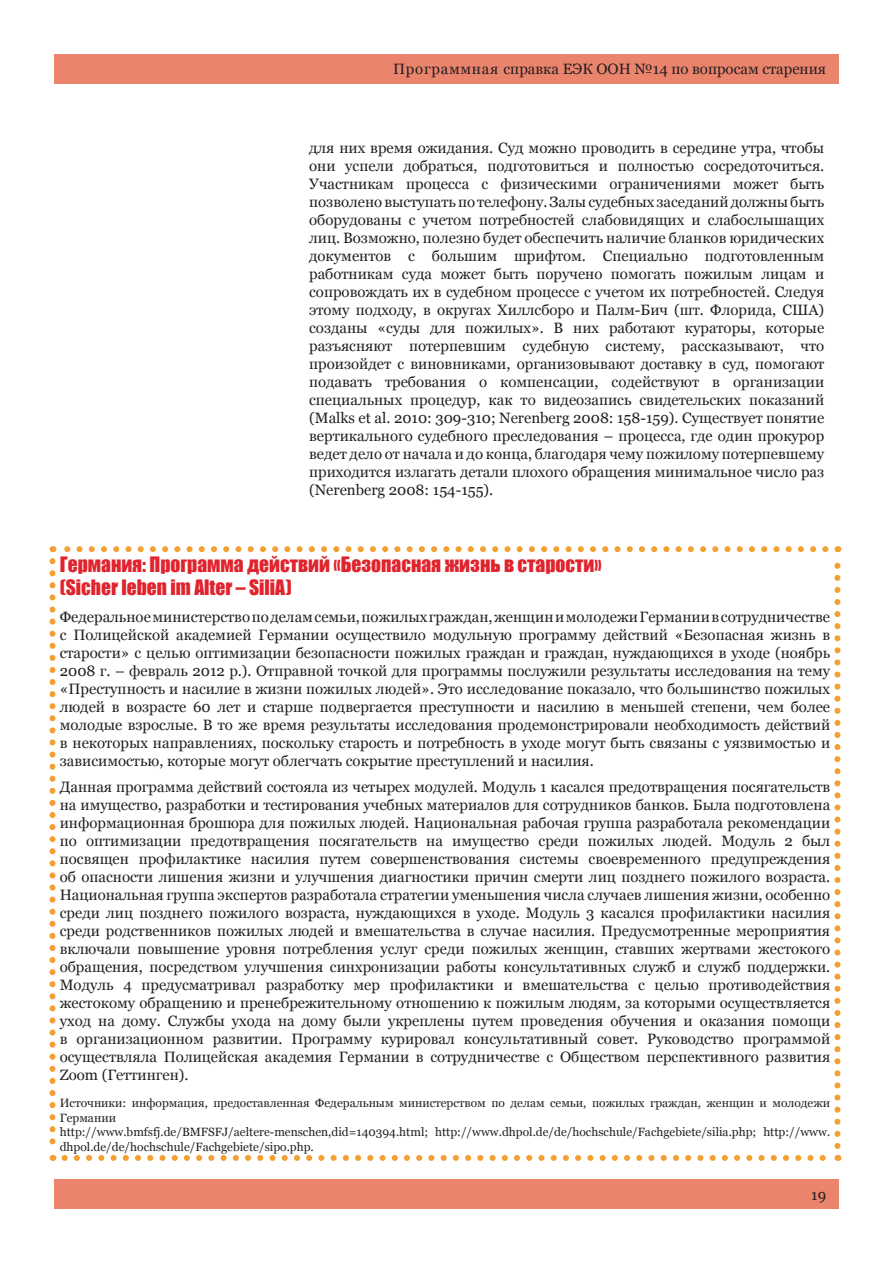
<style>
.page{position:relative;width:893px;height:1263px;background:#fff}
.page>*{position:absolute;margin:0;border:0;box-sizing:border-box;transform-origin:0 0}
.Red_title{font:19.5px "Impact";color:#e0242e}
.Georgia_10_regular{font:15px/18px "Georgia";color:#231f20;text-align:justify}
.Georgia_10_regular-2{font:12px/14.4px "Georgia";color:#231f20}
</style>
<div class="page">
<div style="left:54px;top:54px;width:785px;height:29px;background:#eb846d"></div>
<div style="left:54px;top:1180px;width:785px;height:29px;background:#eb846d"></div>
<svg style="left:65px;top:1155px;width:761px;height:6px"></svg>
<svg style="left:64px;top:546px;width:761px;height:6px"></svg>
<svg style="left:50px;top:561px;width:6px;height:600px"></svg>
<svg style="left:834px;top:546px;width:6px;height:600px"></svg>
<p class="Georgia_10_regular" style="left:393px;top:60px;width:435px">Программная справка ЕЭК ООН №14 по вопросам старения</p>
<p class="Georgia_10_regular" style="left:309px;top:139px;width:517px">для них время ожидания. Суд можно проводить в середине утра, чтобы они успели добраться, подготовиться и полностью сосредоточиться.<br>Участникам процесса с физическими ограничениями может быть позволено выступать по телефону. Залы судебных заседаний должны быть оборудованы с учетом потребностей слабовидящих и слабослышащих лиц. Возможно, полезно будет обеспечить наличие бланков юридических документов с большим шрифтом. Специально подготовленным работникам суда может быть поручено помогать пожилым лицам и сопровождать их в судебном процессе с учетом их потребностей. Следуя этому подходу, в округах Хиллсборо и Палм-Бич (шт. Флорида, США) созданы «суды для пожилых». В них работают кураторы, которые разъясняют потерпевшим судебную систему, рассказывают, что произойдет с виновниками, организовывают доставку в суд, помогают подавать требования о компенсации, содействуют в организации специальных процедур, как то видеозапись свидетельских показаний (Malks et al. 2010: 309-310; Nerenberg 2008: 158-159). Существует понятие вертикального судебного преследования – процесса, где один прокурор ведет дело от начала и до конца, благодаря чему пожилому потерпевшему приходится излагать детали плохого обращения минимальное число раз (Nerenberg 2008: 154-155).</p>
<p class="Red_title" style="left:60px;top:549px;width:543px">Германия: Программа действий «Безопасная жизнь в старости»</p>
<p class="Red_title" style="left:60px;top:572px;width:233px">(Sicher leben im Alter – SiliA)</p>
<p class="Georgia_10_regular" style="left:60px;top:608px;width:772px">Федеральное министерство по делам семьи, пожилых граждан, женщин и молодежи Германии в сотрудничестве с Полицейской академией Германии осуществило модульную программу действий «Безопасная жизнь в старости» с целью оптимизации безопасности пожилых граждан и граждан, нуждающихся в уходе (ноябрь 2008 г. – февраль 2012 р.). Отправной точкой для программы послужили результаты исследования на тему «Преступность и насилие в жизни пожилых людей». Это исследование показало, что большинство пожилых людей в возрасте 60 лет и старше подвергается преступности и насилию в меньшей степени, чем более молодые взрослые. В то же время результаты исследования продемонстрировали необходимость действий в некоторых направлениях, поскольку старость и потребность в уходе могут быть связаны с уязвимостью и зависимостью, которые могут облегчать сокрытие преступлений и насилия.</p>
<p class="Georgia_10_regular" style="left:60px;top:778px;width:772px">Данная программа действий состояла из четырех модулей. Модуль 1 касался предотвращения посягательств на имущество, разработки и тестирования учебных материалов для сотрудников банков. Была подготовлена информационная брошюра для пожилых людей. Национальная рабочая группа разработала рекомендации по оптимизации предотвращения посягательств на имущество среди пожилых людей. Модуль 2 был посвящен профилактике насилия путем совершенствования системы своевременного предупреждения об опасности лишения жизни и улучшения диагностики причин смерти лиц позднего пожилого возраста.<br>Национальная группа экспертов разработала стратегии уменьшения числа случаев лишения жизни, особенно среди лиц позднего пожилого возраста, нуждающихся в уходе. Модуль 3 касался профилактики насилия среди родственников пожилых людей и вмешательства в случае насилия. Предусмотренные мероприятия включали повышение уровня потребления услуг среди пожилых женщин, ставших жертвами жестокого обращения, посредством улучшения синхронизации работы консультативных служб и служб поддержки.<br>Модуль 4 предусматривал разработку мер профилактики и вмешательства с целью противодействия жестокому обращению и пренебрежительному отношению к пожилым людям, за которыми осуществляется уход на дому. Службы ухода на дому были укреплены путем проведения обучения и оказания помощи в организационном развитии. Программу курировал консультативный совет. Руководство программой осуществляла Полицейская академия Германии в сотрудничестве с Обществом перспективного развития Zoom (Геттинген).</p>
<p class="Georgia_10_regular-2" style="left:60px;top:1096px;width:772px">Источники: информация, предоставленная Федеральным министерством по делам семьи, пожилых граждан, женщин и молодежи<br>Германии</p>
<p class="Georgia_10_regular-2" style="left:60px;top:1125px;width:772px">http://www.bmfsfj.de/BMFSFJ/aeltere-menschen,did=140394.html; http://www.dhpol.de/de/hochschule/Fachgebiete/silia.php; http://www. dhpol.de/de/hochschule/Fachgebiete/sipo.php.</p>
<p class="Georgia_10_regular" style="left:811px;top:1186px;width:16px">19</p>
</div>
